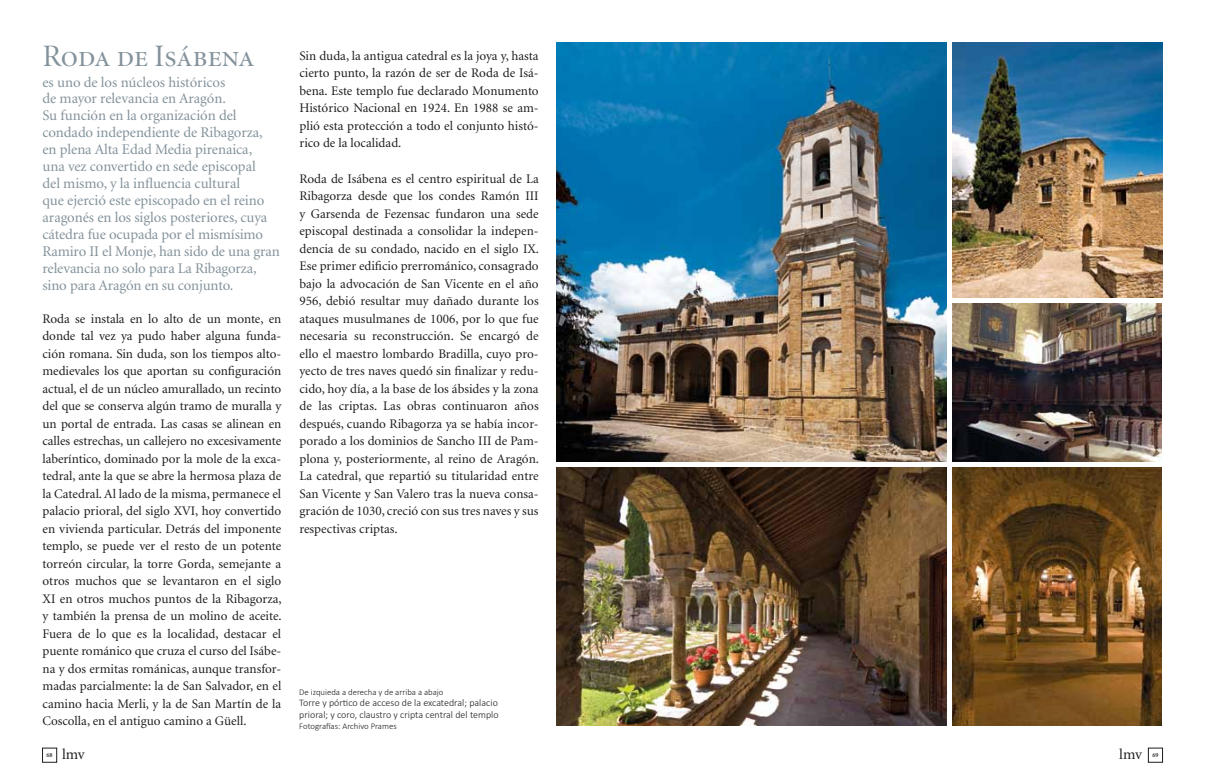
<style>
.page{position:relative;width:1205px;height:780px;background:#fff}
.page>*{position:absolute;margin:0;border:0;box-sizing:border-box;transform-origin:0 0}
.t1{font:31.25px "Minion Display Regular SC";letter-spacing:-.015em;color:#83929b}
.t2{font:15px "Minion";letter-spacing:-.015em;color:#1d1d1b}
.t3{font:14.75px/17px "Minion";letter-spacing:-.005em;color:#83929b}
.t4{font:13.12px/17.5px "Minion";color:#1d1d1b;text-align:justify}
.t5{font:300 10px/11.2px "Calibri";color:#1d1d1b}
.t6{font:300 8.75px "Calibri";color:#1d1d1b}
.t7{font:600 6.25px "Minion";color:#1d1d1b}
</style>
<div class="page">
<div style="left:42px;top:748px;width:15px;height:14px;border:1px solid #1d1d1b"></div>
<img style="left:556px;top:43px;width:390px;height:418px">
<img style="left:952px;top:304px;width:209px;height:157px">
<img style="left:952px;top:467px;width:209px;height:258px">
<img style="left:952px;top:43px;width:210px;height:255px">
<img style="left:556px;top:467px;width:390px;height:258px">
<h1 class="t1" style="left:43px;top:41px;width:214px">Roda de Isábena</h1>
<p class="t3" style="left:43px;top:74px;width:239px">es uno de los núcleos históricos<br>de mayor relevancia en Aragón.<br>Su función en la organización del condado independiente de Ribagorza, en plena Alta Edad Media pirenaica,<br>una vez convertido en sede episcopal<br>del mismo, y la influencia cultural<br>que ejerció este episcopado en el reino aragonés en los siglos posteriores, cuya cátedra fue ocupada por el mismísimo Ramiro II el Monje, han sido de una gran relevancia no solo para La Ribagorza, sino para Aragón en su conjunto.</p>
<p class="t4" style="left:43px;top:310px;width:241px">Roda se instala en lo alto de un monte, en donde tal vez ya pudo haber alguna funda&shy;ción romana. Sin duda, son los tiempos alto&shy;medievales los que aportan su configuración actual, el de un núcleo amurallado, un recinto del que se conserva algún tramo de muralla y un portal de entrada. Las casas se alinean en calles estrechas, un callejero no excesivamente laberíntico, dominado por la mole de la exca&shy;tedral, ante la que se abre la hermosa plaza de la Catedral. Al lado de la misma, permanece el palacio prioral, del siglo XVI, hoy convertido en vivienda particular. Detrás del imponente templo, se puede ver el resto de un potente torreón circular, la torre Gorda, semejante a otros muchos que se levantaron en el siglo XI en otros muchos puntos de la Ribagorza, y también la prensa de un molino de aceite.<br>Fuera de lo que es la localidad, destacar el puente románico que cruza el curso del Isábe&shy;na y dos ermitas románicas, aunque transfor&shy;madas parcialmente: la de San Salvador, en el camino hacia Merli, y la de San Martín de la Coscolla, en el antiguo camino a Güell.</p>
<p class="t4" style="left:299px;top:47px;width:241px">Sin duda, la antigua catedral es la joya y, hasta cierto punto, la razón de ser de Roda de Isá&shy;bena. Este templo fue declarado Monumento Histórico Nacional en 1924. En 1988 se am&shy;plió esta protección a todo el conjunto histó&shy;rico de la localidad.</p>
<p class="t4" style="left:299px;top:170px;width:241px">Roda de Isábena es el centro espiritual de La Ribagorza desde que los condes Ramón III y Garsenda de Fezensac fundaron una sede episcopal destinada a consolidar la indepen&shy;dencia de su condado, nacido en el siglo IX.<br>Ese primer edificio prerrománico, consagrado bajo la advocación de San Vicente en el año 956, debió resultar muy dañado durante los ataques musulmanes de 1006, por lo que fue necesaria su reconstrucción. Se encargó de ello el maestro lombardo Bradilla, cuyo pro&shy;yecto de tres naves quedó sin finalizar y redu&shy;cido, hoy día, a la base de los ábsides y la zona de las criptas. Las obras continuaron años después, cuando Ribagorza ya se había incor&shy;porado a los dominios de Sancho III de Pam&shy;plona y, posteriormente, al reino de Aragón.<br>La catedral, que repartió su titularidad entre San Vicente y San Valero tras la nueva consa&shy;gración de 1030, creció con sus tres naves y sus respectivas criptas.</p>
<p class="t6" style="left:299px;top:686px;width:146px">De izquieda a derecha y de arriba a abajo</p>
<p class="t5" style="left:299px;top:697px;width:201px">Torre y pórtico de acceso de la excatedral; palacio prioral; y coro, claustro y cripta central del templo</p>
<p class="t6" style="left:299px;top:720px;width:99px">Fotografías: Archivo Prames</p>
<p class="t7" style="left:47px;top:751px;width:8px">68</p>
<p class="t2" style="left:62px;top:747px;width:24px">lmv</p>
<p class="t2" style="left:1119px;top:747px;width:24px">lmv</p>
<p class="t7" style="left:1152px;top:751px;width:8px">69</p>
</div>
